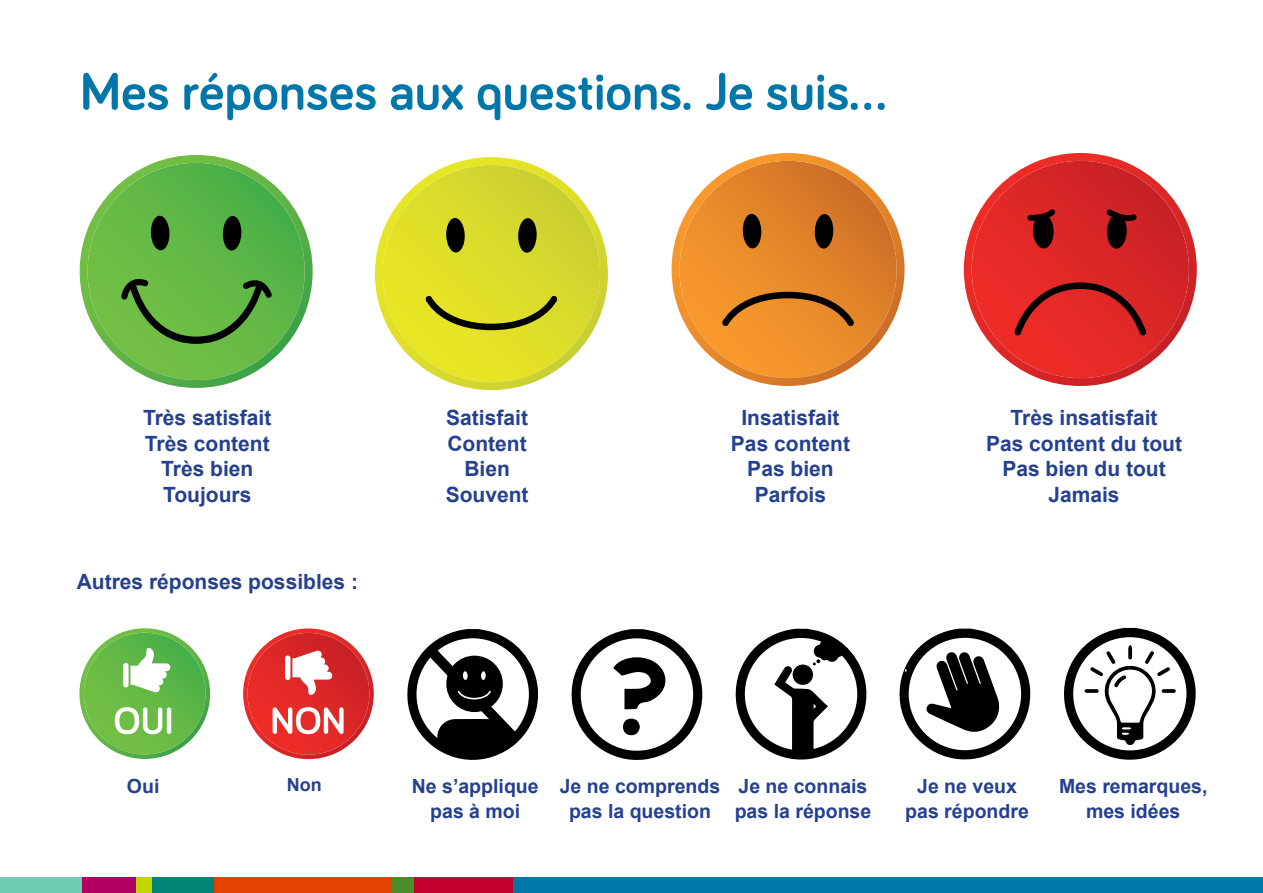
<style>
.page{position:relative;width:1263px;height:893px;background:#fff}
.page>*{position:absolute;margin:0;border:0;box-sizing:border-box;transform-origin:0 0}
.t1{font:700 54px "Bariol";color:#0076a9}
.t2{font:700 21px/25.5px "Arial";color:#25408f;text-align:center}
.t3{font:700 19.5px/25.5px "Arial";color:#25408f;text-align:center}
.t4{font:700 18px "Arial";color:#25408f}
</style>
<div class="page">
<svg style="left:671px;top:153px;width:233px;height:233px"></svg>
<div style="left:814px;top:214px;width:20px;height:35px;background:#000;border-radius:50%"></div>
<div style="left:742px;top:214px;width:20px;height:35px;background:#000;border-radius:50%"></div>
<svg style="left:722px;top:292px;width:132px;height:35px;background:#bb7122"></svg>
<svg style="left:375px;top:157px;width:233px;height:233px"></svg>
<div style="left:518px;top:218px;width:19px;height:35px;background:#000;border-radius:50%"></div>
<div style="left:446px;top:218px;width:19px;height:35px;background:#000;border-radius:50%"></div>
<svg style="left:425px;top:295px;width:133px;height:35px;background:#b2b11f"></svg>
<svg style="left:80px;top:155px;width:233px;height:233px"></svg>
<div style="left:223px;top:216px;width:19px;height:35px;background:#000;border-radius:50%"></div>
<div style="left:151px;top:216px;width:19px;height:35px;background:#000;border-radius:50%"></div>
<svg style="left:118px;top:276px;width:159px;height:68px;background:#589e3a"></svg>
<svg style="left:964px;top:153px;width:233px;height:233px"></svg>
<div style="left:1107px;top:214px;width:20px;height:35px;background:#000;border-radius:50%"></div>
<div style="left:1033px;top:214px;width:21px;height:35px;background:#000;border-radius:50%"></div>
<svg style="left:1014px;top:282px;width:132px;height:54px;background:#c02220"></svg>
<svg style="left:1024px;top:204px;width:117px;height:20px;background:#a81d1e"></svg>
<svg style="left:571px;top:629px;width:132px;height:131px"></svg>
<div style="left:623px;top:719px;width:17px;height:16px;background:#000;border-radius:50%"></div>
<svg style="left:407px;top:629px;width:131px;height:131px"></svg>
<svg style="left:899px;top:629px;width:132px;height:131px"></svg>
<svg style="left:735px;top:629px;width:132px;height:131px"></svg>
<svg style="left:79px;top:628px;width:131px;height:131px"></svg>
<hr style="left:167px;top:707px;width:4px;height:27px;background:#fff;border-radius:2px">
<svg style="left:243px;top:628px;width:131px;height:131px"></svg>
<svg style="left:1064px;top:628px;width:132px;height:132px"></svg>
<div style="left:503px;top:878px;width:760px;height:15px;background:#0076a9"></div>
<div style="left:387px;top:878px;width:27px;height:15px;background:#4b8b2b"></div>
<div style="left:81px;top:878px;width:55px;height:15px;background:#b00060"></div>
<div style="left:0;top:878px;width:81px;height:15px;background:#6ecdb2"></div>
<div style="left:414px;top:878px;width:99px;height:15px;background:#c3002f"></div>
<div style="left:136px;top:878px;width:17px;height:15px;background:#c4d600"></div>
<div style="left:153px;top:878px;width:61px;height:15px;background:#008475"></div>
<div style="left:214px;top:878px;width:176px;height:15px;background:#e24301"></div>
<h1 class="t1" style="left:80px;top:54px;width:781px">Mes réponses aux questions. Je suis...</h1>
<p class="t2" style="left:446px;top:405px;width:84px">Satisfait<br>Content<br>Bien<br>Souvent</p>
<p class="t2" style="left:731px;top:405px;width:121px">Insatisfait<br>Pas content<br>Pas bien<br>Parfois</p>
<p class="t2" style="left:143px;top:405px;width:130px">Très satisfait<br>Très content<br>Très bien<br>Toujours</p>
<p class="t2" style="left:986px;top:405px;width:198px">Très insatisfait<br>Pas content du tout<br>Pas bien du tout<br>Jamais</p>
<p class="t2" style="left:77px;top:569px;width:283px">Autres réponses possibles :</p>
<p class="t3" style="left:127px;top:773px;width:34px">Oui</p>
<p class="t4" style="left:287px;top:772px;width:36px">Non</p>
<p class="t3" style="left:412px;top:773px;width:128px">Ne s’applique pas à moi</p>
<p class="t3" style="left:560px;top:773px;width:162px">Je ne comprends pas la question</p>
<p class="t3" style="left:735px;top:773px;width:138px;text-align:left">Je ne connais pas la réponse</p>
<p class="t3" style="left:905px;top:773px;width:125px">Je ne veux pas répondre</p>
<p class="t3" style="left:1059px;top:773px;width:150px">Mes remarques, mes idées</p>
</div>
